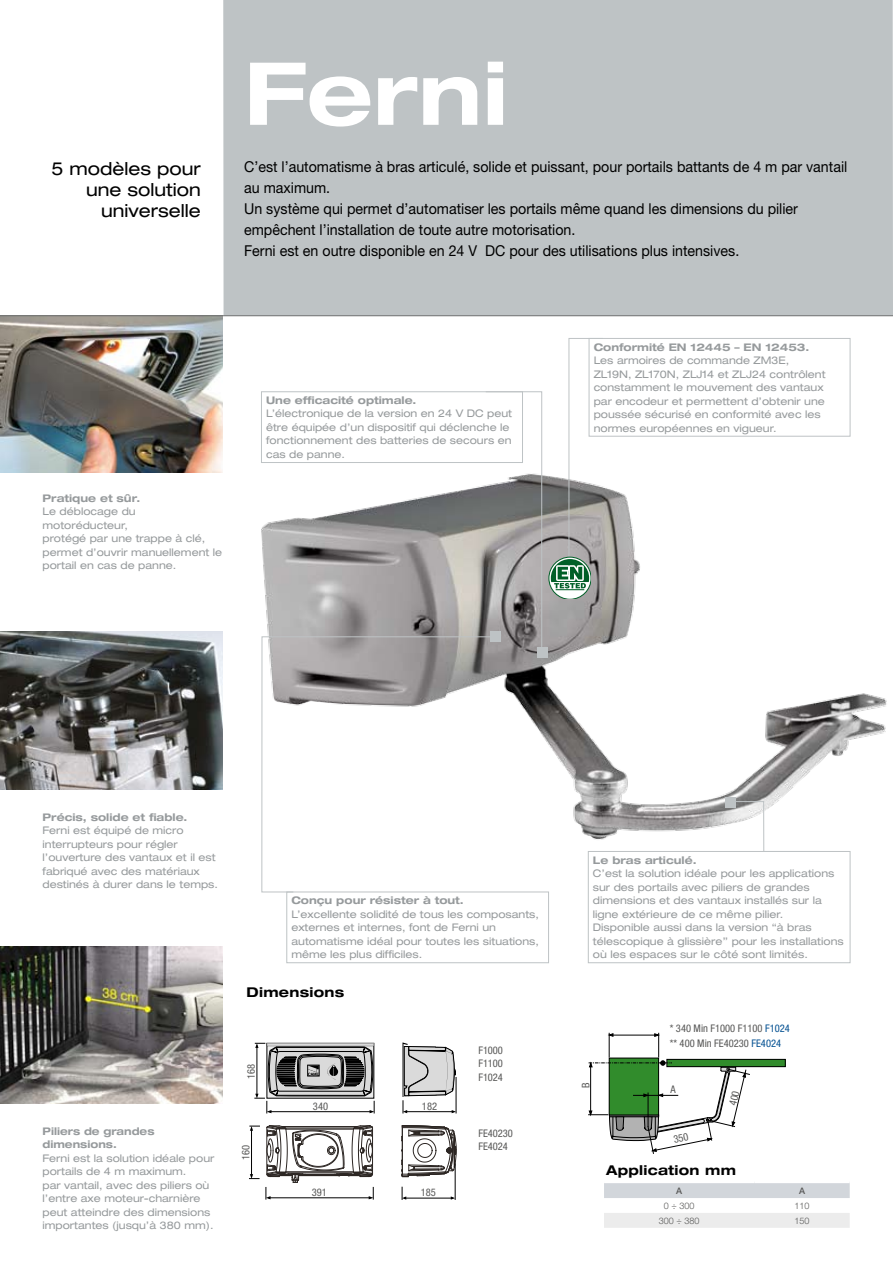
<style>
.page{position:relative;width:893px;height:1263px;background:#fff}
.page>*{position:absolute;margin:0;border:0;box-sizing:border-box;transform-origin:0 0}
.t1{font:700 expanded 87px "Helvetica Neue";color:#fff}
.t2{font:expanded 18px/21px "Helvetica Neue";color:#000;text-align:right}
.t3{font:15px/21px "Helvetica Neue LT Pro";color:#000;scale:.95 1}
.t4{font:700 expanded 13.5px "Helvetica Neue LT Pro";letter-spacing:.02em;color:#000}
.t5{font:expanded 10.5px/13.5px "Helvetica Neue LT Pro";color:#969a9c}
.t6{font:700 expanded 10.5px/13.5px "Helvetica Neue LT Pro";color:#969a9c}
.t7{font:condensed 10.5px/13.5px "Helvetica Neue LT Pro";color:#575756}
.t8{font:300 9px "Helvetica Neue";color:#575756}
.t9{font:500 9px "Helvetica Neue";color:#575756}
.s1{color:#035091}
</style>
<div class="page">
<img style="left:261px;top:394px;width:626px;height:538px">
<div style="left:223px;top:0;width:670px;height:316px;background:#bec3c5"></div>
<svg style="left:261px;top:636px;width:236px;height:257px"></svg>
<div style="left:286px;top:891px;width:263px;height:72px;border:1px solid #bec3c5"></div>
<div style="left:261px;top:391px;width:262px;height:72px;border:1px solid #bec3c5"></div>
<div style="left:589px;top:338px;width:261px;height:99px;border:1px solid #bec3c5"></div>
<div style="left:588px;top:851px;width:262px;height:112px;border:1px solid #bec3c5"></div>
<div style="left:537px;top:647px;width:10px;height:11px;background:#bec3c5"></div>
<svg style="left:485px;top:391px;width:57px;height:262px"></svg>
<img style="left:0;top:946px;width:222px;height:158px">
<img style="left:0;top:316px;width:223px;height:157px">
<img style="left:0;top:632px;width:223px;height:157px">
<svg style="left:549px;top:338px;width:55px;height:260px"></svg>
<div style="left:726px;top:797px;width:10px;height:10px;background:#bec3c5"></div>
<svg style="left:729px;top:801px;width:92px;height:51px"></svg>
<hr style="left:456px;top:1077px;width:1px;height:36px;background:#000">
<svg style="left:254px;top:1043px;width:121px;height:70px"></svg>
<svg style="left:402px;top:1042px;width:54px;height:71px"></svg>
<hr style="left:267px;top:1043px;width:107px;height:3px;background:#000">
<svg style="left:401px;top:1125px;width:56px;height:52px"></svg>
<svg style="left:266px;top:1125px;width:108px;height:74px"></svg>
<hr style="left:251px;top:1128px;width:1px;height:48px;background:#000">
<svg style="left:249px;top:1126px;width:11px;height:5px"></svg>
<svg style="left:249px;top:1174px;width:11px;height:5px"></svg>
<hr style="left:404px;top:1198px;width:49px;height:1px;background:#000">
<hr style="left:455px;top:1163px;width:1px;height:37px;background:#000">
<svg style="left:402px;top:1187px;width:4px;height:13px"></svg>
<div style="left:667px;top:1059px;width:118px;height:8px;background:#318c2c"></div>
<div style="left:667px;top:1059px;width:118px;height:8px;border:1px solid #000"></div>
<div style="left:604px;top:1183px;width:246px;height:15px;background:#d2d6db"></div>
<div style="left:604px;top:1213px;width:246px;height:15px;background:#ececec"></div>
<hr style="left:0;top:315px;width:893px;height:1px;background:#6c6e6f">
<svg style="left:588px;top:1033px;width:162px;height:121px"></svg>
<h1 class="t1" style="left:244px;top:39px;width:266px">Ferni</h1>
<h2 class="t2" style="left:51px;top:158px;width:151px">5 modèles pour une solution universelle</h2>
<p class="t3" style="left:244px;top:156px;width:636px">C’est l’automatisme à bras articulé, solide et puissant, pour portails battants de 4 m par vantail au maximum.<br>Un système qui permet d’automatiser les portails même quand les dimensions du pilier empêchent l’installation de toute autre motorisation.<br>Ferni est en outre disponible en 24 V DC pour des utilisations plus intensives.</p>
<p class="t6" style="left:43px;top:491px;width:99px">Pratique et sûr.</p>
<p class="t5" style="left:43px;top:505px;width:181px">Le déblocage du motoréducteur,<br>protégé par une trappe à clé, permet d’ouvrir manuellement le portail en cas de panne.</p>
<p class="t6" style="left:266px;top:393px;width:152px">Une efficacité optimale.</p>
<p class="t5" style="left:266px;top:407px;width:248px">L’électronique de la version en 24 V DC peut être équipée d’un dispositif qui déclenche le fonctionnement des batteries de secours en cas de panne.</p>
<p class="t6" style="left:594px;top:340px;width:217px">Conformité EN 12445 – EN 12453.</p>
<p class="t5" style="left:594px;top:354px;width:233px">Les armoires de commande ZM3E, ZL19N, ZL170N, ZLJ14 et ZLJ24 contrôlent constamment le mouvement des vantaux par encodeur et permettent d’obtenir une poussée sécurisé en conformité avec les normes européennes en vigueur.</p>
<p class="t6" style="left:43px;top:810px;width:146px">Précis, solide et fiable.</p>
<p class="t5" style="left:43px;top:824px;width:177px">Ferni est équipé de micro interrupteurs pour régler l’ouverture des vantaux et il est fabriqué avec des matériaux destinés à durer dans le temps.</p>
<p class="t6" style="left:43px;top:1124px;width:114px">Piliers de grandes dimensions.</p>
<p class="t5" style="left:43px;top:1151px;width:173px">Ferni est la solution idéale pour portails de 4 m maximum.<br>par vantail, avec des piliers où l’entre axe moteur-charnière peut atteindre des dimensions importantes (jusqu’à 380 mm).</p>
<p class="t6" style="left:291px;top:893px;width:174px">Conçu pour résister à tout.</p>
<p class="t5" style="left:291px;top:907px;width:249px">L’excellente solidité de tous les composants, externes et internes, font de Ferni un automatisme idéal pour toutes les situations, même les plus difficiles.</p>
<p class="t4" style="left:247px;top:984px;width:99px">Dimensions</p>
<p class="t7" style="left:244px;top:1079px;width:17px;rotate:-90deg">168</p>
<p class="t7" style="left:239px;top:1160px;width:17px;rotate:-90deg">160</p>
<p class="t7" style="left:313px;top:1099px;width:17px">340</p>
<p class="t7" style="left:312px;top:1185px;width:17px">391</p>
<p class="t7" style="left:422px;top:1100px;width:17px">182</p>
<p class="t7" style="left:421px;top:1185px;width:17px">185</p>
<p class="t7" style="left:478px;top:1043px;width:26px;text-align:justify">F1000<br>F1100<br>F1024</p>
<p class="t7" style="left:478px;top:1126px;width:36px">FE40230<br>FE4024</p>
<p class="t6" style="left:593px;top:853px;width:105px">Le bras articulé.</p>
<p class="t5" style="left:593px;top:866px;width:252px">C’est la solution idéale pour les applications sur des portails avec piliers de grandes dimensions et des vantaux installés sur la ligne extérieure de ce même pilier.<br>Disponible aussi dans la version “à bras télescopique à glissière’’ pour les installations où les espaces sur le côté sont limités.</p>
<p class="t7" style="left:579px;top:1088px;width:7px;rotate:-90deg">B</p>
<p class="t7" style="left:670px;top:1021px;width:122px;line-height:15px">* 340 Min F1000 F1100 <span class="s1">F1024 </span>** 400 Min FE40230 <span class="s1">FE4024</span></p>
<p class="t7" style="left:671px;top:1083px;width:7px">A</p>
<p class="t4" style="left:606px;top:1162px;width:131px">Application mm</p>
<p class="t9" style="left:676px;top:1185px;width:8px">A</p>
<p class="t9" style="left:799px;top:1185px;width:8px">A</p>
<p class="t8" style="left:664px;top:1200px;width:32px">0 ÷ 300</p>
<p class="t8" style="left:794px;top:1200px;width:17px">110</p>
<p class="t8" style="left:659px;top:1215px;width:42px">300 ÷ 380</p>
<p class="t8" style="left:794px;top:1215px;width:17px">150</p>
</div>
